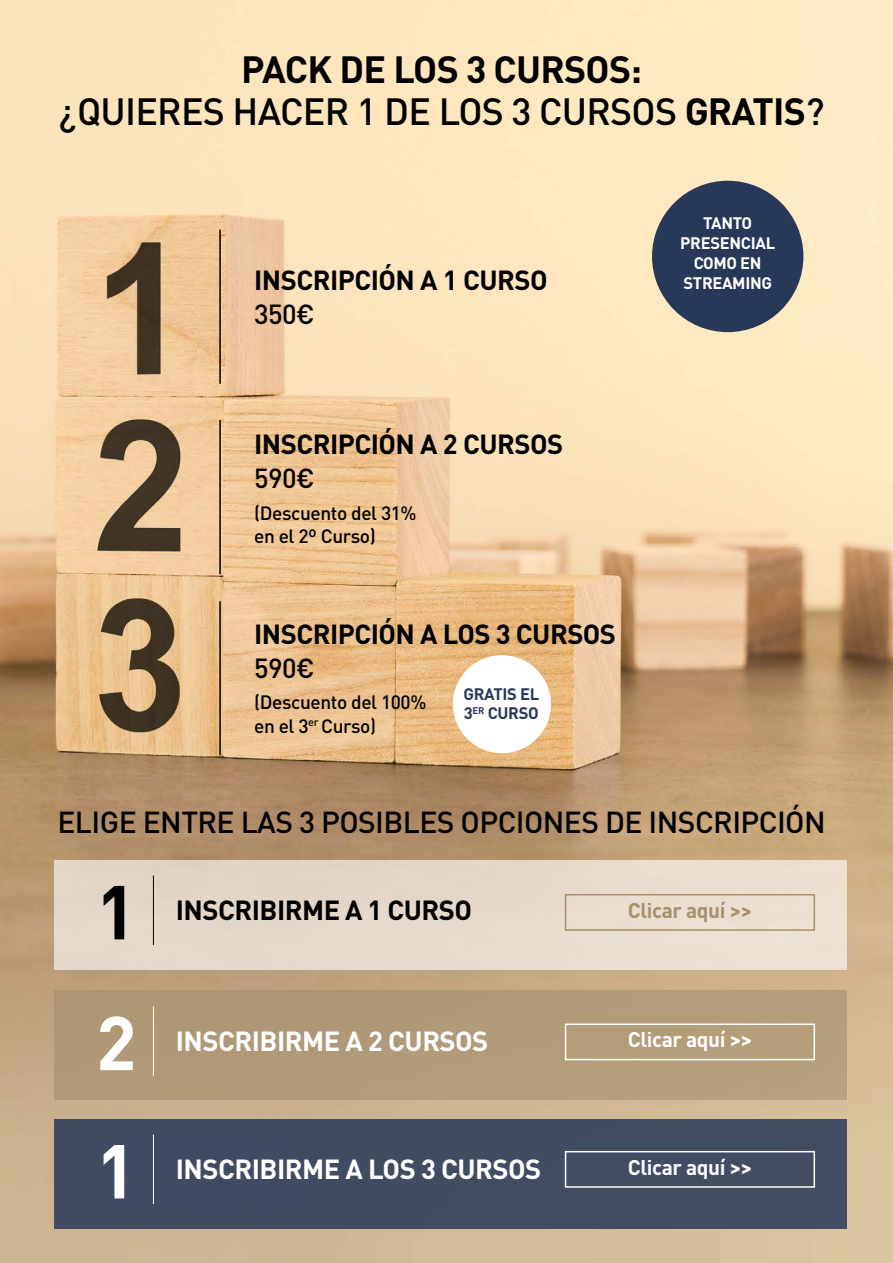
<style>
.page{position:relative;width:893px;height:1263px;background:#fff}
.page>*{position:absolute;margin:0;border:0;box-sizing:border-box;transform-origin:0 0}
.t1{font:700 75px/128.2px "DIN Pro";color:#fff}
.t2{font:700 75px "DIN Pro";color:#000}
.t3{font:500 37.5px/42px "DIN Pro";letter-spacing:-.02em;color:#000;text-align:center}
.t4{font:500 30px "DIN Pro";letter-spacing:-.02em;color:#000}
.t5{font:700 27.3px "DIN Pro";letter-spacing:-.02em;color:#000}
.t6{font:700 27.3px "DIN Pro";letter-spacing:-.02em;color:#fff}
.t7{font:500 27.3px "DIN Pro";letter-spacing:-.02em;color:#000}
.t8{font:700 21px "DIN Pro";letter-spacing:-.02em;color:#fff}
.t9{font:700 21px "DIN Pro";letter-spacing:-.02em;color:#a6906d}
.t10{font:500 19.05px/23.2px "DIN Pro";letter-spacing:-.02em;color:#000}
.t11{font:700 16.5px/19.8px "DIN Pro";letter-spacing:-.02em;color:#fff;text-align:center}
.t12{font:700 16.5px/19.8px "DIN Pro";letter-spacing:-.02em;color:#283859}
.s1{font-weight:700}
</style>
<div class="page">
<img style="left:0;top:0;width:893px;height:1263px">
<hr style="left:219px;top:230px;width:2px;height:154px;background:#000">
<hr style="left:219px;top:420px;width:2px;height:154px;background:#000">
<hr style="left:219px;top:601px;width:2px;height:154px;background:#000">
<div style="left:453px;top:655px;width:98px;height:98px;background:#fff;border-radius:50%"></div>
<div style="left:652px;top:181px;width:151px;height:151px;background:#283859;border-radius:50%"></div>
<div style="left:54px;top:860px;width:792px;height:109px;background:#e5dacc"></div>
<div style="left:54px;top:990px;width:792px;height:110px;background:#b29b78"></div>
<div style="left:54px;top:1119px;width:792px;height:109px;background:#414b62"></div>
<div style="left:565px;top:894px;width:250px;height:37px;border:2px solid #a6906d"></div>
<div style="left:565px;top:1023px;width:250px;height:37px;border:2px solid #fff"></div>
<div style="left:565px;top:1151px;width:250px;height:37px;border:2px solid #fff"></div>
<hr style="left:153px;top:875px;width:1px;height:70px;background:#000">
<hr style="left:153px;top:1006px;width:1px;height:70px;background:#fff">
<hr style="left:153px;top:1134px;width:1px;height:70px;background:#fff">
<h2 class="t3" style="left:59px;top:47px;width:767px"><span class="s1">PACK DE LOS 3 CURSOS:<br></span>¿QUIERES HACER 1 DE LOS 3 CURSOS <span class="s1">GRATIS</span>?</h2>
<p class="t5" style="left:254px;top:262px;width:295px">INSCRIPCIÓN A 1 CURSO</p>
<p class="t7" style="left:254px;top:296px;width:62px">350€</p>
<p class="t5" style="left:254px;top:426px;width:311px">INSCRIPCIÓN A 2 CURSOS</p>
<p class="t7" style="left:254px;top:460px;width:62px">590€</p>
<p class="t10" style="left:254px;top:500px;width:164px">(Descuento del 31% en el 2º Curso)</p>
<p class="t5" style="left:254px;top:615px;width:364px">INSCRIPCIÓN A LOS 3 CURSOS</p>
<p class="t7" style="left:254px;top:650px;width:62px">590€</p>
<p class="t10" style="left:254px;top:690px;width:174px">(Descuento del 100% en el 3<sup>er</sup> Curso)</p>
<p class="t12" style="left:463px;top:683px;width:77px">GRATIS EL<br>3<sup>ER</sup> CURSO</p>
<p class="t11" style="left:680px;top:213px;width:96px">TANTO<br>PRESENCIAL<br>COMO EN<br>STREAMING</p>
<p class="t4" style="left:57px;top:802px;width:770px">ELIGE ENTRE LAS 3 POSIBLES OPCIONES DE INSCRIPCIÓN</p>
<h1 class="t2" style="left:96px;top:861px;width:42px">1</h1>
<h1 class="t1" style="left:96px;top:976px;width:42px">2<br>1</h1>
<p class="t5" style="left:176px;top:891px;width:298px">INSCRIBIRME A 1 CURSO</p>
<p class="t6" style="left:176px;top:1022px;width:314px">INSCRIBIRME A 2 CURSOS</p>
<p class="t6" style="left:176px;top:1151px;width:367px">INSCRIBIRME A LOS 3 CURSOS</p>
<p class="t9" style="left:628px;top:896px;width:126px">Clicar aquí &gt;&gt;</p>
<p class="t8" style="left:628px;top:1025px;width:126px">Clicar aquí &gt;&gt;</p>
<p class="t8" style="left:628px;top:1153px;width:126px">Clicar aquí &gt;&gt;</p>
</div>
